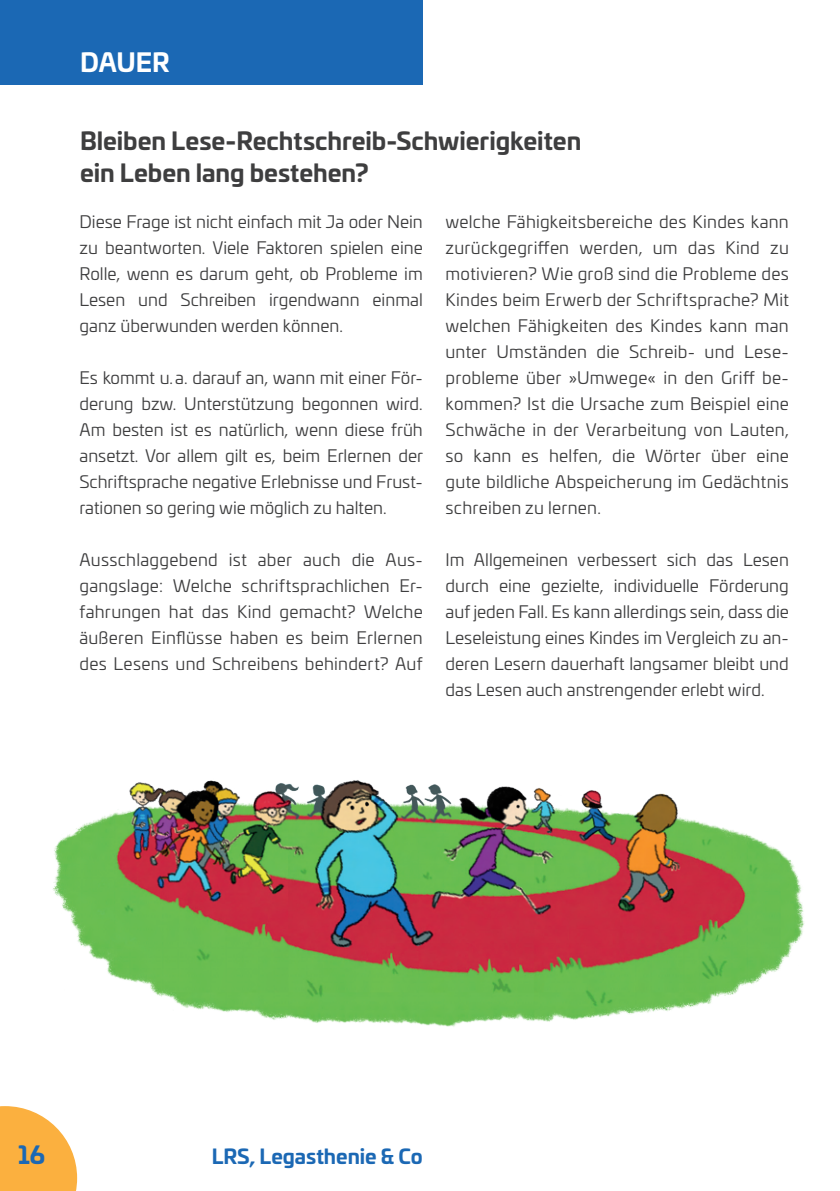
<style>
.page{position:relative;width:840px;height:1191px;background:#fff}
.page>*{position:absolute;margin:0;border:0;box-sizing:border-box;transform-origin:0 0}
.t1{font:700 25.4px "Univia Pro";letter-spacing:-.005em;color:#fff}
.t2{font:700 24px/32px "Univia Pro";color:#3e3e3f}
.t3{font:700 24px "Univia Pro";color:#1b68b4}
.t4{font:700 20px "Univia Pro";color:#1b68b4}
.t5{font:17px/26px "Univia Pro";color:#3e3e3f;text-align:justify}
</style>
<div class="page">
<div style="left:0;top:0;width:422px;height:85px;background:#1b68b4"></div>
<svg style="left:0;top:1106px;width:77px;height:85px"></svg>
<img style="left:53px;top:780px;width:752px;height:247px">
<h1 class="t1" style="left:80px;top:42px;width:91px">DAUER</h1>
<h2 class="t2" style="left:80px;top:123px;width:502px">Bleiben Lese-Rechtschreib-Schwierigkeiten ein Leben lang bestehen?</h2>
<p class="t5" style="left:79px;top:208px;width:345px">Diese Frage ist nicht einfach mit Ja oder Nein zu beantworten. Viele Faktoren spielen eine Rolle, wenn es darum geht, ob Probleme im Lesen und Schreiben irgendwann einmal ganz überwunden werden können.</p>
<p class="t5" style="left:79px;top:364px;width:345px">Es kommt u.a. darauf an, wann mit einer För&shy;derung bzw. Unterstützung begonnen wird.<br>Am besten ist es natürlich, wenn diese früh ansetzt. Vor allem gilt es, beim Erlernen der Schriftsprache negative Erlebnisse und Frust&shy;rationen so gering wie möglich zu halten.</p>
<p class="t5" style="left:79px;top:546px;width:345px">Ausschlaggebend ist aber auch die Aus&shy;gangslage: Welche schriftsprachlichen Er&shy;fahrungen hat das Kind gemacht? Welche äußeren Einflüsse haben es beim Erlernen des Lesens und Schreibens behindert? Auf</p>
<p class="t5" style="left:445px;top:208px;width:345px">welche Fähigkeitsbereiche des Kindes kann zurückgegriffen werden, um das Kind zu motivieren? Wie groß sind die Probleme des Kindes beim Erwerb der Schriftsprache? Mit welchen Fähigkeiten des Kindes kann man unter Umständen die Schreib- und Lese&shy;probleme über »Umwege« in den Griff be&shy;kommen? Ist die Ursache zum Beispiel eine Schwäche in der Verarbeitung von Lauten, so kann es helfen, die Wörter über eine gute bildliche Abspeicherung im Gedächtnis schreiben zu lernen.</p>
<p class="t5" style="left:445px;top:546px;width:345px">Im Allgemeinen verbessert sich das Lesen durch eine gezielte, individuelle Förderung auf jeden Fall. Es kann allerdings sein, dass die Leseleistung eines Kindes im Vergleich zu an&shy;deren Lesern dauerhaft langsamer bleibt und das Lesen auch anstrengender erlebt wird.</p>
<h2 class="t3" style="left:18px;top:1136px;width:28px">16</h2>
<p class="t4" style="left:211px;top:1140px;width:212px">LRS, Legasthenie &amp; Co</p>
</div>
